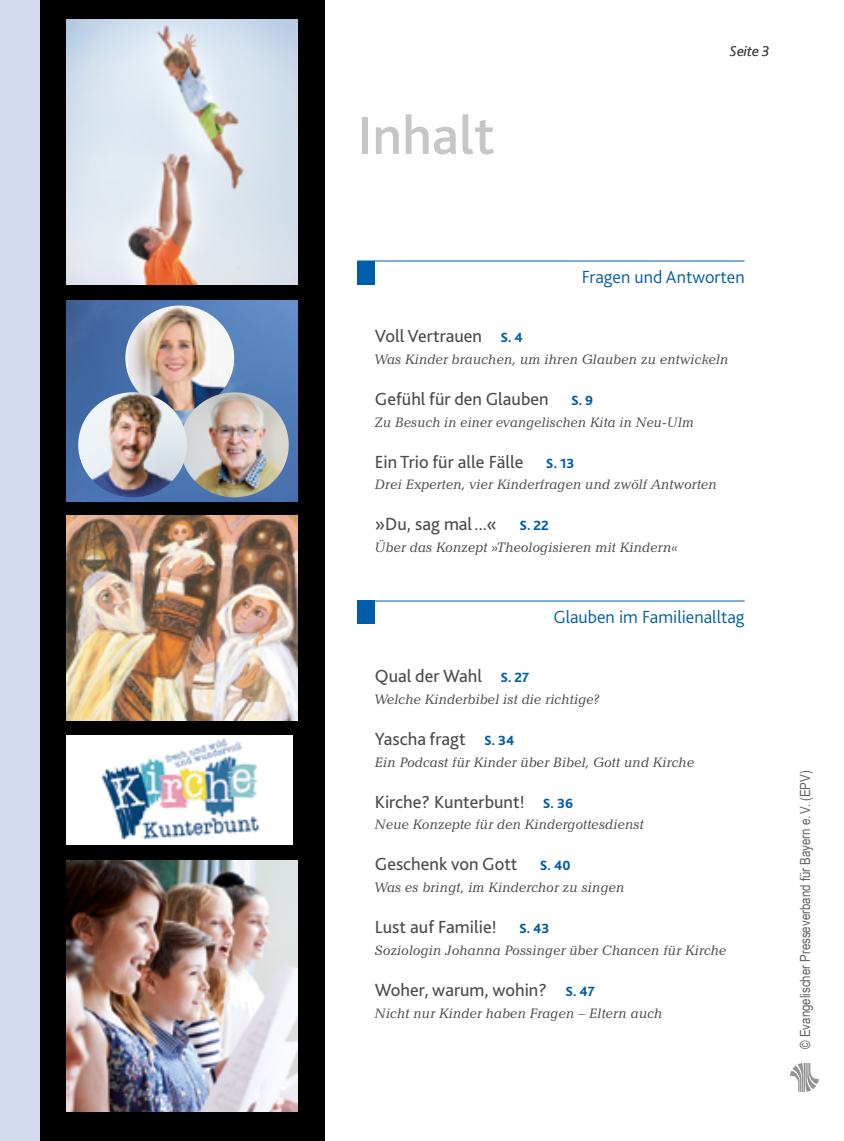
<style>
.page{position:relative;width:844px;height:1141px;background:#fff}
.page>*{position:absolute;margin:0;border:0;box-sizing:border-box;transform-origin:0 0}
.t1{font:500 56px "Bliss 2";color:#c6c6c6}
.t2{font:18.38px "Bliss 2";color:#4a4a49}
.t3{font:300 18.38px "Bliss 2";color:#005da9}
.t4{font:italic 300 14.88px "Bliss 2";letter-spacing:.01em;color:#4a4a49}
.t5{font:italic 14px "Candida BT";color:#4a4a49}
.t6{font:14px "Arial Narrow";color:#000}
.s1{font-weight:800;font-size:14px;color:#005da9}
</style>
<div class="page">
<div style="left:0;top:0;width:40px;height:1141px;background:#d3daf0"></div>
<div style="left:40px;top:0;width:284px;height:1141px;background:#000"></div>
<img style="left:66px;top:516px;width:232px;height:205px">
<img style="left:66px;top:20px;width:232px;height:264px">
<img style="left:66px;top:300px;width:232px;height:201px">
<hr style="left:357px;top:261px;width:387px;height:1px;background:#005da9">
<hr style="left:357px;top:601px;width:387px;height:1px;background:#005da9">
<div style="left:357px;top:601px;width:18px;height:23px;background:#005da9"></div>
<div style="left:357px;top:261px;width:18px;height:23px;background:#005da9"></div>
<img style="left:67px;top:861px;width:231px;height:250px">
<div style="left:66px;top:735px;width:227px;height:110px;background:#fff"></div>
<img style="left:125px;top:305px;width:109px;height:87px">
<img style="left:187px;top:392px;width:102px;height:105px">
<img style="left:78px;top:392px;width:109px;height:105px">
<img style="left:101px;top:738px;width:159px;height:102px">
<svg style="left:790px;top:1063px;width:28px;height:29px"></svg>
<p class="t1" style="left:357px;top:101px;width:139px">Inhalt</p>
<p class="t4" style="left:729px;top:42px;width:41px">Seite 3</p>
<p class="t3" style="left:581px;top:265px;width:164px">Fragen und Antworten</p>
<p class="t2" style="left:375px;top:325px;width:150px">Voll Vertrauen <span class="s1">S. 4</span></p>
<p class="t5" style="left:375px;top:351px;width:355px">Was Kinder brauchen, um ihren Glauben zu entwickeln</p>
<p class="t2" style="left:375px;top:387px;width:220px">Gefühl für den Glauben <span class="s1">S. 9</span></p>
<p class="t5" style="left:375px;top:413px;width:320px">Zu Besuch in einer evangelischen Kita in Neu-Ulm</p>
<p class="t2" style="left:375px;top:450px;width:201px">Ein Trio für alle Fälle <span class="s1">S. 13</span></p>
<p class="t5" style="left:375px;top:476px;width:343px">Drei Experten, vier Kinderfragen und zwölf Antworten</p>
<p class="t2" style="left:375px;top:513px;width:175px">»Du, sag mal ...« <span class="s1">S. 22</span></p>
<p class="t5" style="left:375px;top:539px;width:305px">Über das Konzept »Theologisieren mit Kindern«</p>
<p class="t3" style="left:553px;top:605px;width:193px">Glauben im Familienalltag</p>
<p class="t2" style="left:375px;top:665px;width:156px">Qual der Wahl <span class="s1">S. 27</span></p>
<p class="t5" style="left:375px;top:691px;width:227px">Welche Kinderbibel ist die richtige?</p>
<p class="t2" style="left:375px;top:727px;width:141px">Yascha fragt <span class="s1">S. 34</span></p>
<p class="t5" style="left:375px;top:753px;width:321px">Ein Podcast für Kinder über Bibel, Gott und Kirche</p>
<p class="t2" style="left:375px;top:790px;width:200px">Kirche? Kunterbunt! <span class="s1">S. 36</span></p>
<p class="t5" style="left:375px;top:816px;width:270px">Neue Konzepte für den Kindergottesdienst</p>
<p class="t2" style="left:375px;top:853px;width:197px">Geschenk von Gott <span class="s1">S. 40</span></p>
<p class="t5" style="left:375px;top:879px;width:251px">Was es bringt, im Kinderchor zu singen</p>
<p class="t2" style="left:375px;top:915px;width:176px">Lust auf Familie! <span class="s1">S. 43</span></p>
<p class="t5" style="left:375px;top:941px;width:353px">Soziologin Johanna Possinger über Chancen für Kirche</p>
<p class="t2" style="left:375px;top:978px;width:222px">Woher, warum, wohin? <span class="s1">S. 47</span></p>
<p class="t5" style="left:375px;top:1004px;width:289px">Nicht nur Kinder haben Fragen – Eltern auch</p>
<p class="t6" style="left:794px;top:1049px;width:280px;rotate:-90deg">© Evangelischer Presseverband für Bayern e.V. (EPV)</p>
</div>
